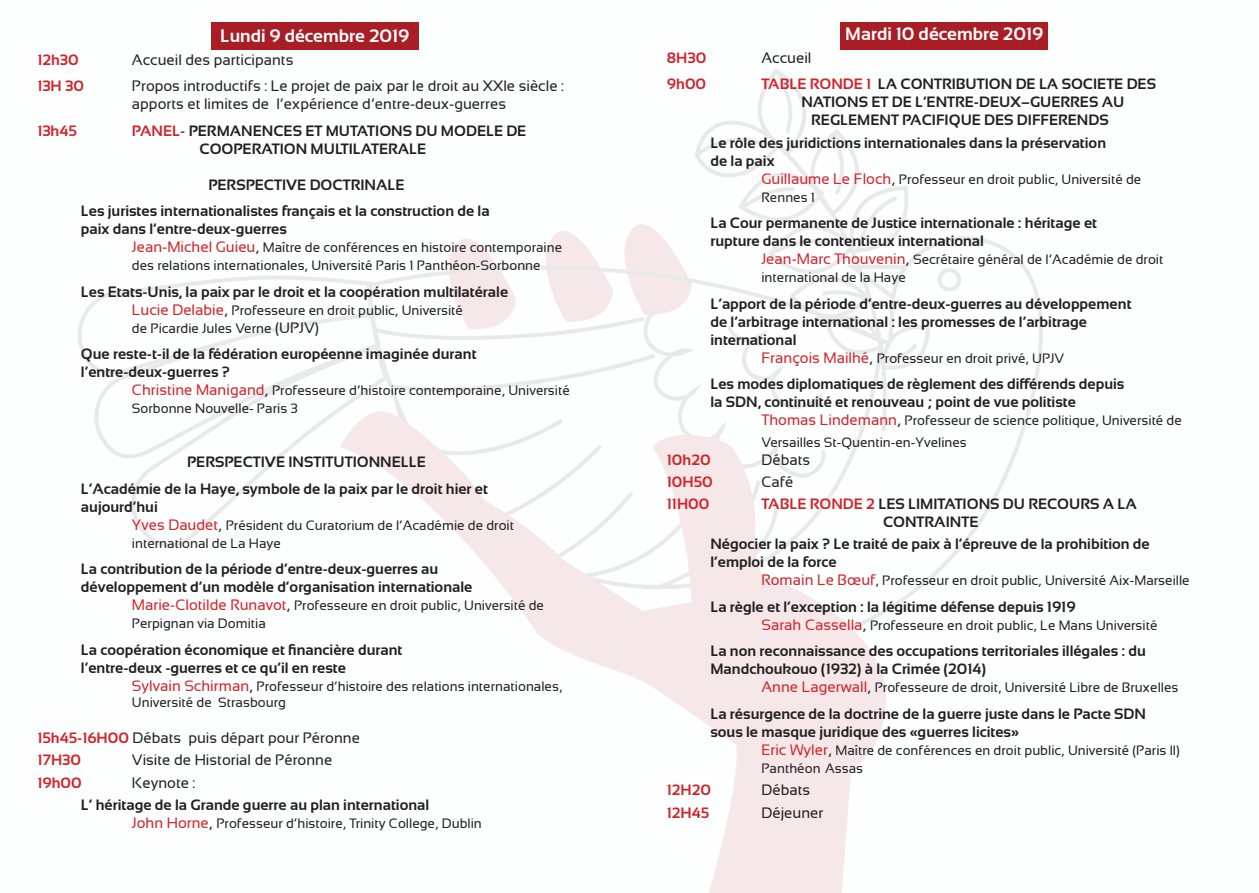
<style>
.page{position:relative;width:1259px;height:893px;background:#fff}
.page>*{position:absolute;margin:0;border:0;box-sizing:border-box;transform-origin:0 0}
.t1{font:700 18px "Sansation";color:#fff}
.t2{font:700 15px/18px "Sansation";color:#231f20}
.t3{font:15px/18px "Sansation";color:#231f20}
.t4{font:700 15px "Sansation";color:#d1232a}
.t5{font:13.5px/18px "Sansation";color:#231f20}
.s1{color:#d1232a}
.s2{font-weight:400}
.s3{font-size:15px;color:#d1232a}
.s4{font-size:15px}
.s5{font-weight:700;color:#d1232a}
</style>
<div class="page">
<img style="left:78px;top:22px;width:965px;height:871px">
<div style="left:840px;top:22px;width:208px;height:28px;background:#a91e25"></div>
<div style="left:211px;top:22px;width:207px;height:28px;background:#a91e25"></div>
<p class="t1" style="left:220px;top:25px;width:191px">Lundi 9 décembre 2019</p>
<p class="t1" style="left:845px;top:23px;width:199px">Mardi 10 décembre 2019</p>
<p class="t4" style="left:37px;top:51px;width:43px">12h30</p>
<p class="t3" style="left:132px;top:51px;width:163px">Accueil des participants</p>
<p class="t4" style="left:37px;top:78px;width:48px">13H 30</p>
<p class="t3" style="left:132px;top:77px;width:433px">Propos introductifs : Le projet de paix par le droit au XXIe siècle : apports et limites de l’expérience d’entre-deux-guerres</p>
<p class="t4" style="left:37px;top:122px;width:41px">13h45</p>
<p class="t2" style="left:199px;top:122px;width:328px;text-indent:-68px"><span class="s1">PANEL</span><span class="s2">-</span> PERMANENCES ET MUTATIONS DU MODELE DE<br>COOPERATION MULTILATERALE</p>
<p class="t2" style="left:208px;top:176px;width:198px">PERSPECTIVE DOCTRINALE</p>
<p class="t2" style="left:81px;top:202px;width:410px">Les juristes internationalistes français et la construction de la paix dans l’entre-deux-guerres</p>
<p class="t5" style="left:132px;top:239px;width:432px"><span class="s3">Jean-Michel Guieu</span><span class="s4">,</span> Maître de conférences en histoire contemporaine des relations internationales, Université Paris 1 Panthéon-Sorbonne</p>
<p class="t2" style="left:81px;top:283px;width:429px">Les Etats-Unis, la paix par le droit et la coopération multilatérale</p>
<p class="t5" style="left:132px;top:301px;width:333px"><span class="s3">Lucie Delabie</span><span class="s4">,</span> Professeure en droit public, Université de Picardie Jules Verne <span class="s4">(UPJV)</span></p>
<p class="t2" style="left:81px;top:345px;width:397px">Que reste-t-il de la fédération européenne imaginée durant l’entre-deux-guerres ?</p>
<p class="t5" style="left:132px;top:382px;width:439px"><span class="s3">Christine Manigand</span><span class="s4">,</span> Professeure d’histoire contemporaine, Université<br>Sorbonne Nouvelle- Paris 3</p>
<p class="t2" style="left:187px;top:453px;width:240px">PERSPECTIVE INSTITUTIONNELLE</p>
<p class="t2" style="left:81px;top:480px;width:408px">L’Académie de la Haye, symbole de la paix par le droit hier et aujourd’hui</p>
<p class="t5" style="left:132px;top:516px;width:383px"><span class="s3">Yves Daudet</span><span class="s4">,</span> Président du Curatorium de l’Académie de droit international de La Haye</p>
<p class="t2" style="left:81px;top:560px;width:393px">La contribution de la période d’entre-deux-guerres au développement d’un modèle d’organisation internationale</p>
<p class="t5" style="left:132px;top:597px;width:414px"><span class="s3">Marie-Clotilde Runavot</span><span class="s4">,</span> Professeure en droit public, Université de<br>Perpignan via Domitia</p>
<p class="t2" style="left:81px;top:641px;width:323px">La coopération économique et financière durant l’entre-deux -guerres et ce qu’il en reste</p>
<p class="t5" style="left:132px;top:678px;width:432px;line-height:16.2px"><span class="s3">Sylvain Schirman</span><span class="s4">,</span> Professeur d’histoire des relations internationales,<br>Université de Strasbourg</p>
<p class="t3" style="left:37px;top:729px;width:324px"><span class="s5">15h45-16H00</span> Débats puis départ pour Péronne</p>
<p class="t4" style="left:37px;top:752px;width:45px">17H30</p>
<p class="t3" style="left:132px;top:751px;width:202px">Visite de Historial de Péronne</p>
<p class="t4" style="left:37px;top:774px;width:46px">19h00</p>
<p class="t3" style="left:132px;top:773px;width:65px">Keynote :</p>
<p class="t2" style="left:81px;top:796px;width:350px">L’ héritage de la Grande guerre au plan international</p>
<p class="t5" style="left:132px;top:814px;width:351px"><span class="s3">John Horne</span><span class="s4">,</span> Professeur d’histoire, Trinity College, Dublin</p>
<p class="t4" style="left:667px;top:49px;width:41px">8H30</p>
<p class="t3" style="left:761px;top:49px;width:52px">Accueil</p>
<p class="t4" style="left:667px;top:76px;width:41px">9h00</p>
<p class="t2" style="left:761px;top:75px;width:396px;text-align:center"><span class="s1">TABLE RONDE 1</span> LA CONTRIBUTION DE LA SOCIETE DES<br>NATIONS ET DE L’ENTRE-DEUX–GUERRES AU</p>
<p class="t2" style="left:811px;top:111px;width:299px">REGLEMENT PACIFIQUE DES DIFFERENDS</p>
<p class="t2" style="left:710px;top:133px;width:397px">Le rôle des juridictions internationales dans la préservation</p>
<p class="t2" style="left:710px;top:151px;width:66px">de la paix</p>
<p class="t5" style="left:761px;top:170px;width:381px"><span class="s3">Guillaume Le Floch</span><span class="s4">,</span> Professeur en droit public, Université de<br>Rennes 1</p>
<p class="t2" style="left:710px;top:214px;width:388px">La Cour permanente de Justice internationale : héritage et rupture dans le contentieux international</p>
<p class="t5" style="left:761px;top:250px;width:403px"><span class="s3">Jean-Marc Thouvenin</span><span class="s4">,</span> Secrétaire général de l’Académie de droit international de la Haye</p>
<p class="t2" style="left:710px;top:294px;width:422px">L’apport de la période d’entre-deux-guerres au développement de l’arbitrage international : les promesses de l’arbitrage international</p>
<p class="t5" style="left:761px;top:349px;width:304px"><span class="s3">François Mailhé</span><span class="s4">,</span> Professeur en droit privé, UPJV</p>
<p class="t2" style="left:710px;top:375px;width:415px">Les modes diplomatiques de règlement des différends depuis la SDN, continuité et renouveau ; point de vue politiste</p>
<p class="t5" style="left:761px;top:410px;width:422px;line-height:21.6px"><span class="s3">Thomas Lindemann</span><span class="s4">,</span> Professeur de science politique, Université de<br>Versailles St-Quentin-en-Yvelines</p>
<p class="t4" style="left:667px;top:451px;width:45px">10h20</p>
<p class="t3" style="left:761px;top:450px;width:50px">Débats</p>
<p class="t4" style="left:667px;top:473px;width:47px">10H50</p>
<p class="t3" style="left:761px;top:473px;width:34px">Café</p>
<p class="t4" style="left:667px;top:496px;width:44px">11H00</p>
<p class="t2" style="left:883px;top:495px;width:255px;text-indent:-122px"><span class="s1">TABLE RONDE 2</span> LES LIMITATIONS DU RECOURS A LA<br>CONTRAINTE</p>
<p class="t2" style="left:710px;top:535px;width:441px">Négocier la paix ? Le traité de paix à l’épreuve de la prohibition de l’emploi de la force</p>
<p class="t5" style="left:761px;top:572px;width:430px"><span class="s3">Romain Le Bœuf</span>, Professeur en droit public, Université Aix-Marseille</p>
<p class="t2" style="left:710px;top:598px;width:367px">La règle et l’exception : la légitime défense depuis 1919</p>
<p class="t5" style="left:761px;top:616px;width:397px"><span class="s3">Sarah Cassella</span><span class="s4">,</span> Professeure en droit public, Le Mans Université</p>
<p class="t2" style="left:710px;top:642px;width:437px">La non reconnaissance des occupations territoriales illégales : du<br>Mandchoukouo (1932) à la Crimée (2014)</p>
<p class="t5" style="left:761px;top:679px;width:418px"><span class="s3">Anne Lagerwall</span><span class="s4">,</span> Professeure de droit, Université Libre de Bruxelles</p>
<p class="t2" style="left:710px;top:705px;width:437px">La résurgence de la doctrine de la guerre juste dans le Pacte SDN sous le masque juridique des «guerres licites»</p>
<p class="t5" style="left:761px;top:741px;width:420px"><span class="s3">Eric Wyler</span><span class="s4">,</span> Maître de conférences en droit public, Université (Paris II)<br>Panthéon–Assas</p>
<p class="t4" style="left:667px;top:782px;width:46px">12H20</p>
<p class="t3" style="left:761px;top:781px;width:50px">Débats</p>
<p class="t4" style="left:667px;top:804px;width:44px">12H45</p>
<p class="t3" style="left:761px;top:803px;width:64px">Déjeuner</p>
</div>
